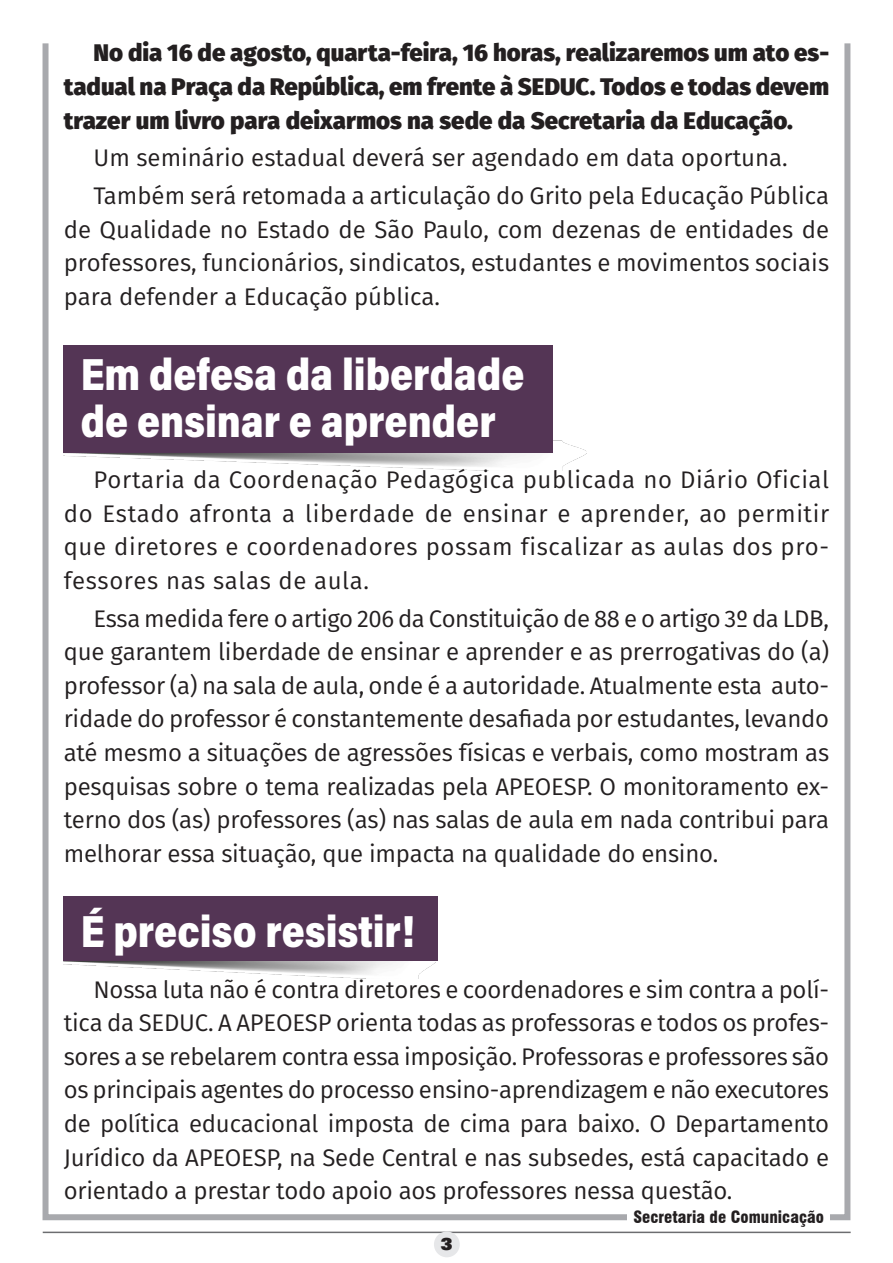
<style>
.page{position:relative;width:893px;height:1263px;background:#fff}
.page>*{position:absolute;margin:0;border:0;box-sizing:border-box;transform-origin:0 0}
.Subtítulo_2{font:900 45px/47.1px "Acumin Pro Semi Cond";color:#fff;scale:.9 1}
.Corpo_do_texto{font:24px/33.6px "Fira Sans";color:#231f20;text-align:justify}
.Corpo_do_texto-2{font:800 24px/33.6px "Fira Sans";color:#231f20;text-align:justify}
.t1{font:700 18px "U001 DOT Ultr";color:#231f20}
.t2{font:900 condensed 16.5px "Swiss 721 BT";color:#231f20}
</style>
<div class="page">
<div style="left:43px;top:40px;width:807px;height:1180px;border:6px solid #a8a9ad"></div>
<hr style="left:43px;top:1231px;width:808px;height:2px;background:#6c6d70">
<div style="left:434px;top:1231px;width:26px;height:26px;background:#e6e7e9;border-radius:50%"></div>
<div style="left:628px;top:1209px;width:202px;height:18px;background:#fff"></div>
<img style="left:64px;top:961px;width:372px;height:18px">
<div style="left:64px;top:896px;width:374px;height:65px;background:#543555"></div>
<img style="left:64px;top:440px;width:523px;height:31px">
<div style="left:64px;top:345px;width:489px;height:108px;background:#543555"></div>
<p class="Corpo_do_texto-2" style="left:64px;top:34px;width:767px;text-indent:30px">No dia 16 de agosto, quarta-feira, 16 horas, realizaremos um ato es&shy;tadual na Praça da República, em frente à SEDUC. Todos e todas devem trazer um livro para deixarmos na sede da Secretaria da Educação.</p>
<p class="Corpo_do_texto" style="left:94px;top:141px;width:696px">Um seminário estadual deverá ser agendado em data oportuna.</p>
<p class="Corpo_do_texto" style="left:64px;top:178px;width:767px;text-indent:30px">Também será retomada a articulação do Grito pela Educação Pública de Qualidade no Estado de São Paulo, com dezenas de entidades de professores, funcionários, sindicatos, estudantes e movimentos sociais para defender a Educação pública.</p>
<p class="Subtítulo_2" style="left:81px;top:349px;width:495px">Em defesa da liberdade de ensinar e aprender</p>
<p class="Corpo_do_texto" style="left:64px;top:462px;width:767px;text-indent:30px">Portaria da Coordenação Pedagógica publicada no Diário Oficial do Estado afronta a liberdade de ensinar e aprender, ao permitir que diretores e coordenadores possam fiscalizar as aulas dos pro&shy;fessores nas salas de aula.</p>
<p class="Corpo_do_texto" style="left:64px;top:601px;width:767px;text-indent:30px">Essa medida fere o artigo 206 da Constituição de 88 e o artigo 3º da LDB, que garantem liberdade de ensinar e aprender e as prerrogativas do (a) professor (a) na sala de aula, onde é a autoridade. Atualmente esta auto&shy;ridade do professor é constantemente desafiada por estudantes, levando até mesmo a situações de agressões físicas e verbais, como mostram as pesquisas sobre o tema realizadas pela APEOESP. O monitoramento ex&shy;terno dos (as) professores (as) nas salas de aula em nada contribui para melhorar essa situação, que impacta na qualidade do ensino.</p>
<p class="Subtítulo_2" style="left:81px;top:906px;width:372px">É preciso resistir!</p>
<p class="Corpo_do_texto" style="left:64px;top:972px;width:767px;text-indent:30px">Nossa luta não é contra diretores e coordenadores e sim contra a polí&shy;tica da SEDUC. A APEOESP orienta todas as professoras e todos os profes&shy;sores a se rebelarem contra essa imposição. Professoras e professores são os principais agentes do processo ensino-aprendizagem e não executores de política educacional imposta de cima para baixo. O Departamento Jurídico da APEOESP, na Sede Central e nas subsedes, está capacitado e orientado a prestar todo apoio aos professores nessa questão.</p>
<p class="t1" style="left:441px;top:1233px;width:13px">3</p>
<p class="t2" style="left:633px;top:1207px;width:192px">Secretaria de Comunicação</p>
</div>
